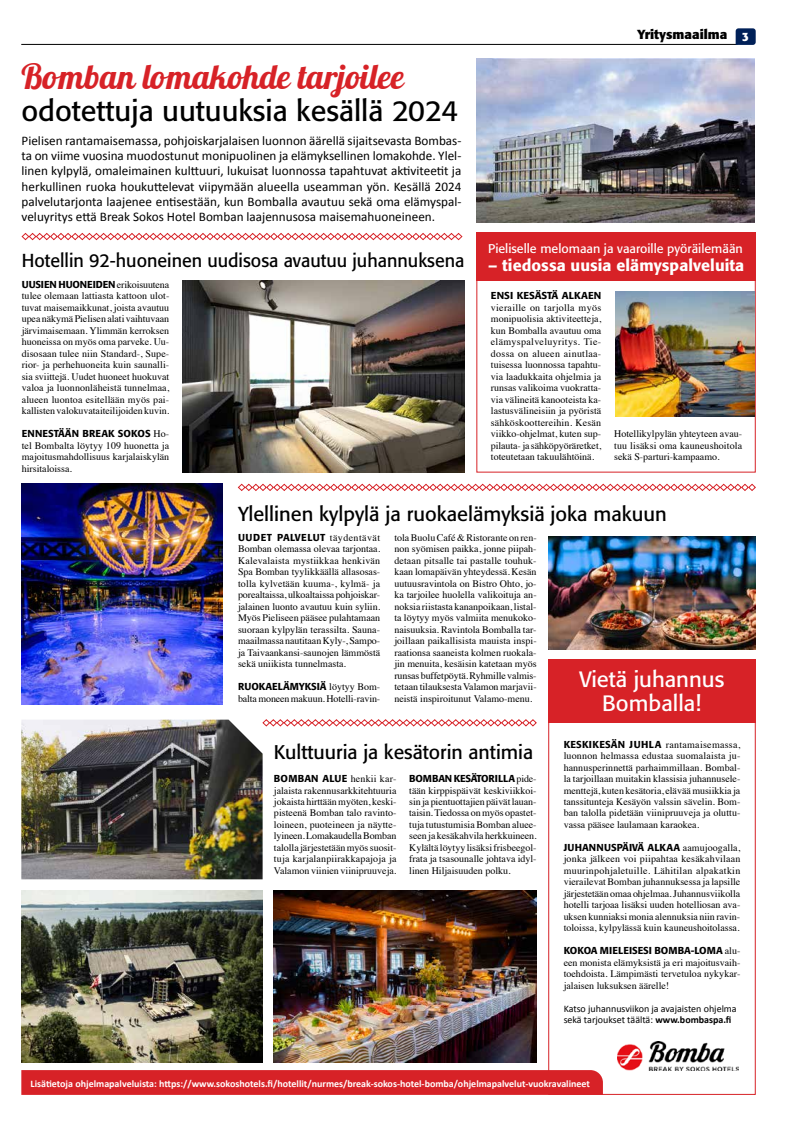
<style>
.page{position:relative;width:794px;height:1134px;background:#fff}
.page>*{position:absolute;margin:0;border:0;box-sizing:border-box;transform-origin:0 0}
.t1{font:34px "Galada";color:#d72227}
.t2{font:28.9px "Formata";color:#000}
.t3{font:22px/24px "Formata";color:#fff;text-align:center}
.t4{font:20px "Formata";color:#000}
.t5{font:19.6px "Formata";color:#000}
.t6{font:18.6px "Formata";color:#000;scale:.96 1}
.t7{font:500 16px "Formata";letter-spacing:.005em;color:#fff}
.t8{font:13.2px/15.2px "Calibri";color:#000;text-align:justify}
.t9{font:700 13px "Formata";color:#000}
.t10{font:12.5px "Formata";color:#fff}
.t11{font:10px/11.5px "Times";color:#000;text-align:justify}
.t12{font:500 10px "Formata";letter-spacing:.005em;color:#000}
.t13{font:700 10px "Calibri";color:#fff}
.t14{font:10px/11.5px "Calibri";color:#000}
.t15{font:500 10px "Formata";letter-spacing:-.015em;color:#000}
.t16{font:500 10px "Formata";letter-spacing:.05em;color:#000}
.s1{font-family:"Times";font-weight:400}
.s2{font-size:12px;color:#fff}
.s3{font-family:"Formata";font-weight:500}
.s4{font-weight:700}
</style>
<div class="page">
<hr style="left:21px;top:44px;width:716px;height:1px;background:#000">
<svg style="left:735px;top:28px;width:20px;height:17px"></svg>
<img style="left:273px;top:891px;width:263px;height:171px">
<img style="left:21px;top:720px;width:242px;height:159px">
<img style="left:21px;top:891px;width:242px;height:171px">
<img style="left:548px;top:536px;width:207px;height:113px">
<img style="left:21px;top:484px;width:202px;height:220px">
<img style="left:476px;top:59px;width:278px;height:163px">
<img style="left:183px;top:281px;width:282px;height:192px">
<div style="left:548px;top:659px;width:207px;height:64px;background:#d72227"></div>
<img style="left:615px;top:291px;width:139px;height:125px">
<div style="left:476px;top:232px;width:280px;height:49px;background:#d72227"></div>
<img style="left:617px;top:1041px;width:121px;height:29px">
<svg style="left:21px;top:1070px;width:582px;height:25px;background:#d72429"></svg>
<svg style="left:262px;top:719px;width:275px;height:8px"></svg>
<svg style="left:237px;top:483px;width:519px;height:8px"></svg>
<svg style="left:21px;top:233px;width:442px;height:7px"></svg>
<h1 class="t1" style="left:21px;top:58px;width:384px">Bomban lomakohde tarjoilee</h1>
<h2 class="t2" style="left:21px;top:94px;width:438px">odotettuja uutuuksia kesällä 2024</h2>
<p class="t8" style="left:22px;top:133px;width:441px">Pielisen rantamaisemassa, pohjoiskarjalaisen luonnon äärellä sijaitsevasta Bombas&shy;ta on viime vuosina muodostunut monipuolinen ja elämyksellinen lomakohde. Ylel&shy;linen kylpylä, omaleimainen kulttuuri, lukuisat luonnossa tapahtuvat aktiviteetit ja herkullinen ruoka houkuttelevat viipymään alueella useamman yön. Kesällä 2024 palvelutarjonta laajenee entisestään, kun Bomballa avautuu sekä oma elämyspal&shy;veluyritys että Break Sokos Hotel Bomban laajennusosa maisemahuoneineen.</p>
<h3 class="t6" style="left:22px;top:249px;width:463px">Hotellin 92-huoneinen uudisosa avautuu juhannuksena</h3>
<p class="t15" style="left:22px;top:278px;width:149px">UUSIEN HUONEIDEN <span class="s1">erikoisuutena</span></p>
<p class="t11" style="left:22px;top:289px;width:149px">tulee olemaan lattiasta kattoon ulot&shy;tuvat maisemaikkunat, joista avautuu upea näkymä Pielisen alati vaihtuvaan järvimaisemaan. Ylimmän kerroksen huoneissa on myös oma parveke. Uu&shy;disosaan tulee niin Standard-, Supe&shy;rior- ja perhehuoneita kuin saunalli&shy;sia sviittejä. Uudet huoneet huokuvat valoa ja luonnonläheistä tunnelmaa, alueen luontoa esitellään myös pai&shy;kallisten valokuvataiteilijoiden kuvin.</p>
<p class="t12" style="left:22px;top:428px;width:149px">ENNESTÄÄN BREAK SOKOS <span class="s1">Ho-</span></p>
<p class="t11" style="left:22px;top:439px;width:149px">tel Bombalta löytyy 109 huonetta ja majoitusmahdollisuus karjalaiskylän hirsitaloissa.</p>
<h3 class="t9" style="left:637px;top:27px;width:113px">Yritysmaailma <span class="s2">3</span></h3>
<p class="t10" style="left:488px;top:241px;width:256px">Pieliselle melomaan ja vaaroille pyöräilemään</p>
<h3 class="t7" style="left:488px;top:255px;width:258px">– tiedossa uusia elämyspalveluita</h3>
<p class="t12" style="left:491px;top:290px;width:112px">ENSI KESÄSTÄ ALKAEN</p>
<p class="t11" style="left:491px;top:301px;width:112px">vieraille on tarjolla myös monipuolisia aktiviteetteja, kun Bomballa avautuu oma elämyspalveluyritys. Tie&shy;dossa on alueen ainutlaa&shy;tuisessa luonnossa tapahtu&shy;via laadukkaita ohjelmia ja runsas valikoima vuokratta&shy;via välineitä kanooteista ka&shy;lastusvälineisiin ja pyöristä sähköskoottereihin. Kesän viikko-ohjelmat, kuten sup&shy;pilauta- ja sähköpyöräretket, toteutetaan takuulähtöinä.</p>
<p class="t11" style="left:614px;top:427px;width:130px">Hotellikylpylän yhteyteen avau&shy;tuu lisäksi oma kauneushoitola sekä S-parturi-kampaamo.</p>
<h3 class="t4" style="left:238px;top:501px;width:430px">Ylellinen kylpylä ja ruokaelämyksiä joka makuun</h3>
<p class="t16" style="left:238px;top:531px;width:144px">UUDET PALVELUT <span class="s1">täydentävät</span></p>
<p class="t11" style="left:238px;top:542px;width:144px">Bomban olemassa olevaa tarjontaa.<br>Kalevalaista mystiikkaa henkivän Spa Bomban tyylikkäällä allasosas&shy;tolla kylvetään kuuma-, kylmä- ja porealtaissa, ulkoaltaissa pohjoiskar&shy;jalainen luonto avautuu kuin syliin.<br>Myös Pieliseen pääsee pulahtamaan suoraan kylpylän terassilta. Sauna&shy;maailmassa nautitaan Kyly-, Sampo&shy;ja Taivaankansi-saunojen lämmöstä sekä uniikista tunnelmasta.</p>
<p class="t12" style="left:238px;top:680px;width:144px">RUOKAELÄMYKSIÄ <span class="s1">löytyy Bom-</span></p>
<p class="t11" style="left:238px;top:692px;width:144px">balta moneen makuun. Hotelli-ravin-</p>
<p class="t11" style="left:394px;top:531px;width:144px">tola Buolu Café &amp; Ristorante on ren&shy;non syömisen paikka, jonne piipah&shy;detaan pitsalle tai pastalle touhuk&shy;kaan lomapäivän yhteydessä. Kesän uutuusravintola on Bistro Ohto, jo&shy;ka tarjoilee huolella valikoituja an&shy;noksia riistasta kananpoikaan, listal&shy;ta löytyy myös valmiita menukoko&shy;naisuuksia. Ravintola Bomballa tar&shy;joillaan paikallisista mauista inspi&shy;raationsa saaneista kolmen ruokala&shy;jin menuita, kesäisin katetaan myös runsas buffetpöytä. Ryhmille valmis&shy;tetaan tilauksesta Valamon marjavii&shy;neistä inspiroitunut Valamo-menu.</p>
<h3 class="t5" style="left:274px;top:740px;width:261px">Kulttuuria ja kesätorin antimia</h3>
<p class="t11" style="left:563px;top:737px;width:178px"><span class="s3">KESKIKESÄN JUHLA</span> rantamaisemassa, luonnon helmassa edustaa suomalaista ju&shy;hannusperinnettä parhaimmillaan. Bombal&shy;la tarjoillaan muitakin klassisia juhannusele&shy;menttejä, kuten kesätoria, elävää musiikkia ja tanssitunteja Kesäyön valssin sävelin. Bom&shy;ban talolla pidetään viinipruuveja ja oluttu&shy;vassa pääsee laulamaan karaokea.</p>
<p class="t12" style="left:563px;top:841px;width:178px">JUHANNUSPÄIVÄ ALKAA <span class="s1">aamujoogalla,</span></p>
<p class="t11" style="left:563px;top:852px;width:178px">jonka jälkeen voi piipahtaa kesäkahvilaan muurinpohjaletuille. Lähitilan alpakatkin vierailevat Bomban juhannuksessa ja lapsille järjestetään omaa ohjelmaa. Juhannusviikolla hotelli tarjoaa lisäksi uuden hotelliosan ava&shy;uksen kunniaksi monia alennuksia niin ravin&shy;toloissa, kylpylässä kuin kauneushoitolassa.</p>
<p class="t12" style="left:563px;top:945px;width:178px">KOKOA MIELEISESI BOMBA-LOMA <span class="s1">alu-</span></p>
<p class="t11" style="left:563px;top:956px;width:178px">een monista elämyksistä ja eri majoitusvaih&shy;toehdoista. Lämpimästi tervetuloa nykykar&shy;jalaisen luksuksen äärelle!</p>
<p class="t14" style="left:563px;top:1002px;width:175px">Katso juhannusviikon ja avajaisten ohjelma sekä tarjoukset täältä: <span class="s4">www.bombaspa.fi</span></p>
<h3 class="t3" style="left:579px;top:667px;width:147px">Vietä juhannus<br>Bomballa!</h3>
<p class="t12" style="left:409px;top:772px;width:129px">BOMBAN KESÄTORILLA <span class="s1">pide-</span></p>
<p class="t11" style="left:409px;top:783px;width:129px">tään kirppispäivät keskiviikkoi&shy;sin ja pientuottajien päivät lauan&shy;taisin. Tiedossa on myös opastet&shy;tuja tutustumisia Bomban aluee&shy;seen ja kesäkahvila herkkuineen.<br>Kylältä löytyy lisäksi frisbeegol&shy;frata ja tsasounalle johtava idyl&shy;linen Hiljaisuuden polku.</p>
<p class="t12" style="left:274px;top:772px;width:124px">BOMBAN ALUE <span class="s1">henkii kar-</span></p>
<p class="t11" style="left:274px;top:783px;width:124px">jalaista rakennusarkkitehtuuria jokaista hirttään myöten, keski&shy;pisteenä Bomban talo ravinto&shy;loineen, puoteineen ja näytte&shy;lyineen. Lomakaudella Bomban talolla järjestetään myös suosit&shy;tuja karjalanpiirakkapajoja ja Valamon viinien viinipruuveja.</p>
<p class="t13" style="left:31px;top:1076px;width:561px">Lisätietoja ohjelmapalveluista: https://www.sokoshotels.fi/hotellit/nurmes/break-sokos-hotel-bomba/ohjelmapalvelut-vuokravalineet</p>
</div>
